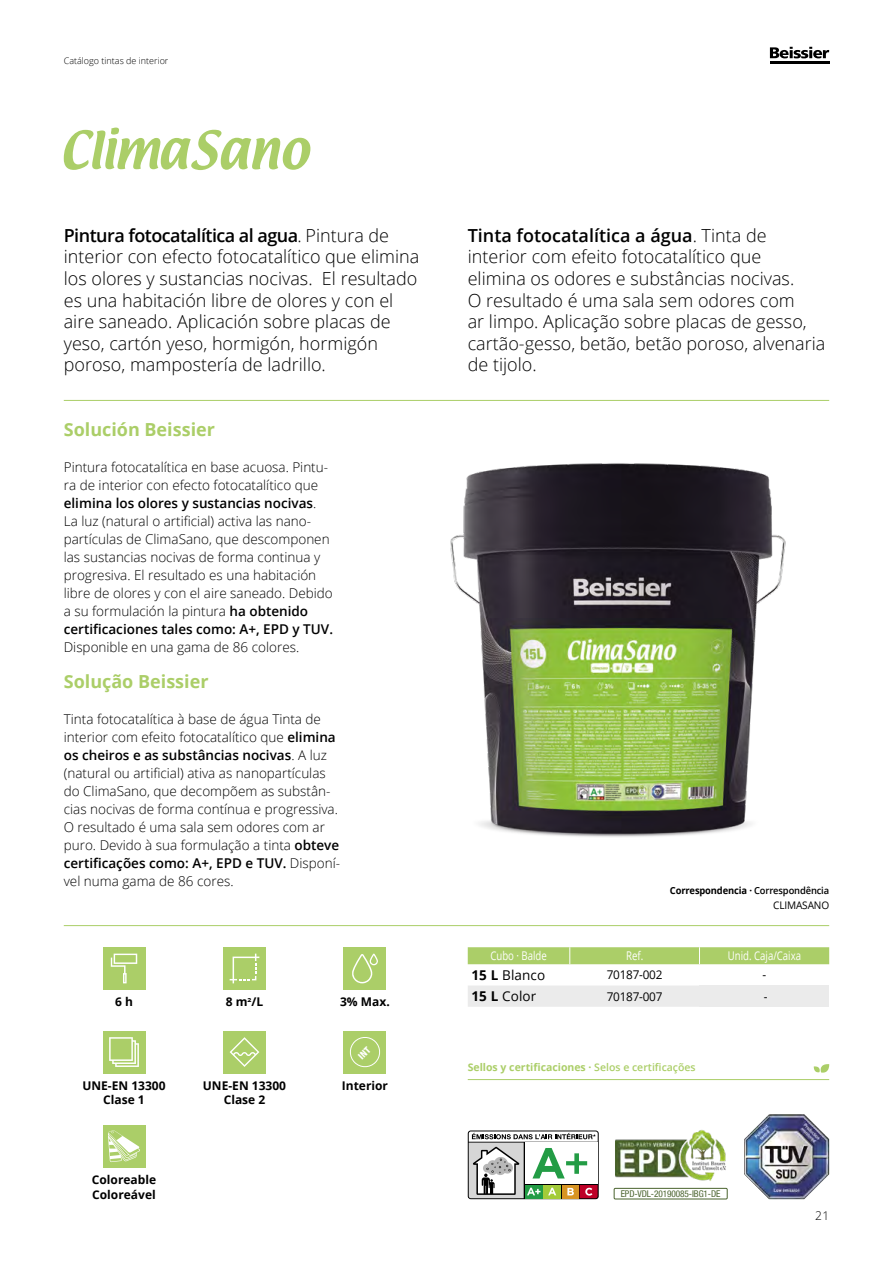
<style>
.page{position:relative;width:893px;height:1263px;background:#fff}
.page>*{position:absolute;margin:0;border:0;box-sizing:border-box;transform-origin:0 0}
.t1{font:300 18px/21.6px "Open Sans";color:#000}
.t2{font:700 18px "Open Sans";color:#abce68}
.t3{font:300 13.5px/18px "Open Sans";color:#000}
.t4{font:13.5px "Open Sans";letter-spacing:.01em;color:#000}
.t5{font:700 12px/14.4px "Open Sans";color:#000;text-align:center}
.t6{font:12px "Open Sans";color:#fff;scale:.8 1}
.t7{font:12px "Open Sans";letter-spacing:-.02em;color:#000}
.t8{font:300 12px "Open Sans";color:#000}
.t9{font:700 10.5px "Open Sans";color:#abce68}
.t10{font:10.5px "Open Sans";letter-spacing:-.015em;color:#000;scale:.96 1}
.t11{font:700 9.75px "Open Sans";letter-spacing:-.015em;color:#000;scale:.96 1}
.t12{font:condensed 9.3px "Helvetica Neue LT Com";letter-spacing:-.01em;color:#49622d}
.t13{font:300 9px "Open Sans";color:#000}
.s1{font-weight:600}
.s2{font-weight:700}
</style>
<div class="page">
<div style="left:468px;top:986px;width:231px;height:21px;background:#ebebeb"></div>
<div style="left:699px;top:985px;width:130px;height:22px;background:#ebebeb"></div>
<div style="left:468px;top:947px;width:361px;height:17px;background:#abce68"></div>
<img style="left:615px;top:1130px;width:111px;height:51px">
<div style="left:614px;top:1188px;width:113px;height:11px;border:1px solid #49622d"></div>
<img style="left:744px;top:1114px;width:85px;height:85px">
<svg style="left:770px;top:47px;width:59px;height:11px"></svg>
<hr style="left:770px;top:61px;width:59px;height:3px;background:#000">
<hr style="left:64px;top:400px;width:765px;height:1px;background:#abce68">
<hr style="left:64px;top:925px;width:765px;height:1px;background:#abce68">
<hr style="left:468px;top:1079px;width:361px;height:1px;background:#abce68">
<svg style="left:814px;top:1064px;width:15px;height:9px"></svg>
<svg style="left:468px;top:1130px;width:131px;height:69px"></svg>
<div style="left:103px;top:947px;width:42px;height:43px;background:#abce68"></div>
<svg style="left:111px;top:954px;width:26px;height:29px"></svg>
<div style="left:223px;top:947px;width:43px;height:43px;background:#abce68"></div>
<svg style="left:230px;top:954px;width:29px;height:29px"></svg>
<div style="left:344px;top:947px;width:42px;height:43px;background:#abce68"></div>
<svg style="left:352px;top:953px;width:26px;height:30px"></svg>
<div style="left:103px;top:1031px;width:42px;height:42px;background:#abce68"></div>
<svg style="left:109px;top:1037px;width:30px;height:30px"></svg>
<div style="left:223px;top:1031px;width:43px;height:42px;background:#abce68"></div>
<svg style="left:230px;top:1037px;width:29px;height:30px"></svg>
<div style="left:344px;top:1031px;width:42px;height:42px;background:#abce68"></div>
<div style="left:103px;top:1125px;width:42px;height:42px;background:#abce68"></div>
<svg style="left:108px;top:1130px;width:32px;height:32px"></svg>
<img style="left:450px;top:463px;width:336px;height:374px">
<svg style="left:64px;top:128px;width:246px;height:42px"></svg>
<svg style="left:349px;top:1037px;width:31px;height:31px"></svg>
<p class="t13" style="left:64px;top:54px;width:106px">Catálogo tintas de interior</p>
<p class="t1" style="left:64px;top:224px;width:357px"><span class="s1">Pintura fotocatalítica al agua</span>. Pintura de interior con efecto fotocatalítico que elimina los olores y sustancias nocivas. El resultado es una habitación libre de olores y con el aire saneado. Aplicación sobre placas de yeso, cartón yeso, hormigón, hormigón poroso, mampostería de ladrillo.</p>
<h1 class="t2" style="left:64px;top:417px;width:153px">Solución Beissier</h1>
<p class="t3" style="left:64px;top:458px;width:271px">Pintura fotocatalítica en base acuosa. Pintu&shy;ra de interior con efecto fotocatalítico que <span class="s1">elimina los olores y sustancias nocivas</span>.<br>La luz (natural o artificial) activa las nano&shy;partículas de ClimaSano, que descomponen las sustancias nocivas de forma continua y progresiva. El resultado es una habitación libre de olores y con el aire saneado. Debido a su formulación la pintura <span class="s1">ha obtenido certificaciones tales como: A+, EPD y TUV.</span></p>
<p class="t3" style="left:64px;top:637px;width:237px">Disponible en una gama de 86 colores.</p>
<h1 class="t2" style="left:64px;top:668px;width:146px">Solução Beissier</h1>
<p class="t3" style="left:64px;top:709px;width:278px">Tinta fotocatalítica à base de água Tinta de interior com efeito fotocatalítico que <span class="s1">elimina os cheiros e as substâncias nocivas</span>. A luz (natural ou artificial) ativa as nanopartículas do ClimaSano, que decompõem as substân&shy;cias nocivas de forma contínua e progressiva.<br>O resultado é uma sala sem odores com ar puro. Devido à sua formulação a tinta <span class="s1">obteve certificações como: A+, EPD e TUV.</span> Disponí&shy;vel numa gama de 86 cores.</p>
<p class="t5" style="left:115px;top:994px;width:19px">6 h</p>
<p class="t5" style="left:226px;top:994px;width:39px">8 m<sup>2</sup>/L</p>
<p class="t5" style="left:340px;top:994px;width:51px">3% Max.</p>
<p class="t5" style="left:82px;top:1078px;width:85px">UNE-EN 13300<br>Clase 1</p>
<p class="t5" style="left:203px;top:1078px;width:85px">UNE-EN 13300<br>Clase 2</p>
<p class="t5" style="left:342px;top:1078px;width:48px">Interior</p>
<p class="t5" style="left:92px;top:1172px;width:66px;text-align:left">Coloreable<br>Coloreável</p>
<p class="t1" style="left:468px;top:224px;width:359px"><span class="s1">Tinta fotocatalítica a água</span>. Tinta de interior com efeito fotocatalítico que<br>elimina os odores e substâncias nocivas.<br>O resultado é uma sala sem odores com<br>ar limpo. Aplicação sobre placas de gesso, cartão-gesso, betão, betão poroso, alvenaria de tijolo.</p>
<p class="t11" style="left:670px;top:884px;width:167px">Correspondencia · <span class="s1">Correspondência</span></p>
<p class="t10" style="left:773px;top:898px;width:60px">CLIMASANO</p>
<p class="t6" style="left:490px;top:948px;width:72px">Cubo · Balde</p>
<p class="t6" style="left:626px;top:948px;width:23px">Ref.</p>
<p class="t6" style="left:728px;top:948px;width:93px">Unid. Caja/Caixa</p>
<p class="t4" style="left:471px;top:966px;width:75px"><span class="s2">15 L</span> Blanco</p>
<p class="t7" style="left:607px;top:967px;width:57px">70187-002</p>
<p class="t7" style="left:762px;top:967px;width:5px">-</p>
<p class="t4" style="left:471px;top:987px;width:67px"><span class="s2">15 L</span> Color</p>
<p class="t7" style="left:607px;top:988px;width:57px">70187-007</p>
<p class="t7" style="left:764px;top:988px;width:5px">-</p>
<p class="t9" style="left:468px;top:1060px;width:229px">Sellos y certificaciones · <span class="s1">Selos e certificações</span></p>
<p class="t12" style="left:621px;top:1188px;width:101px">EPD-VDL-20190085-IBG1-DE</p>
<p class="t8" style="left:815px;top:1208px;width:16px">21</p>
</div>
